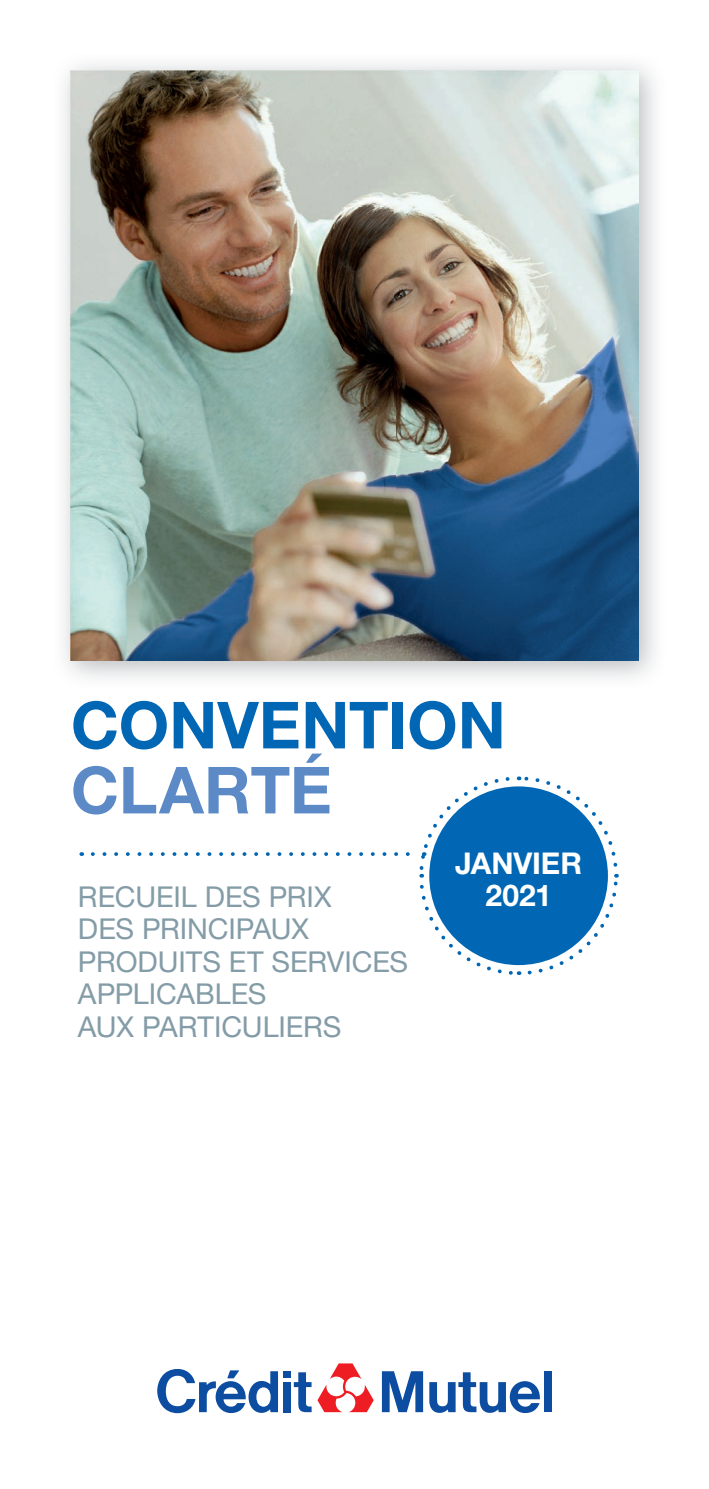
<style>
.page{position:relative;width:709px;height:1489px;background:#fff}
.page>*{position:absolute;margin:0;border:0;box-sizing:border-box;transform-origin:0 0}
.t1{font:700 65px "Helvetica Neue LT Std";color:#0166b3}
.t2{font:700 65px "Helvetica Neue LT Std";letter-spacing:-.005em;color:#5c8ac7}
.t3{font:700 30px/32.5px "Helvetica Neue LT Std";letter-spacing:-.005em;color:#fff;text-align:center}
.t4{font:28.75px/32.5px "Helvetica Neue LT Std";letter-spacing:-.005em;color:#849ca7}
</style>
<div class="page">
<img style="left:63px;top:63px;width:593px;height:68px">
<img style="left:63px;top:131px;width:76px;height:548px">
<img style="left:580px;top:131px;width:76px;height:548px">
<img style="left:139px;top:660px;width:441px;height:19px">
<img style="left:71px;top:71px;width:567px;height:589px">
<svg style="left:294px;top:1372px;width:17px;height:39px"></svg>
<svg style="left:429px;top:1372px;width:111px;height:40px"></svg>
<div style="left:283px;top:1371px;width:8px;height:6px;background:#0d4da1"></div>
<div style="left:544px;top:1371px;width:7px;height:40px;background:#0d4da1"></div>
<div style="left:283px;top:1381px;width:8px;height:30px;background:#0d4da1"></div>
<svg style="left:382px;top:1371px;width:41px;height:40px"></svg>
<svg style="left:157px;top:1369px;width:121px;height:43px"></svg>
<svg style="left:317px;top:1363px;width:57px;height:48px"></svg>
<svg style="left:93px;top:776px;width:526px;height:199px"></svg>
<h1 class="t1" style="left:71px;top:685px;width:436px">CONVENTION</h1>
<h1 class="t2" style="left:71px;top:750px;width:262px">CLARTÉ</h1>
<p class="t3" style="left:455px;top:846px;width:128px">JANVIER<br>2021</p>
<p class="t4" style="left:78px;top:879px;width:332px">RECUEIL DES PRIX<br>DES PRINCIPAUX<br>PRODUITS ET SERVICES<br>APPLICABLES<br>AUX PARTICULIERS</p>
</div>
